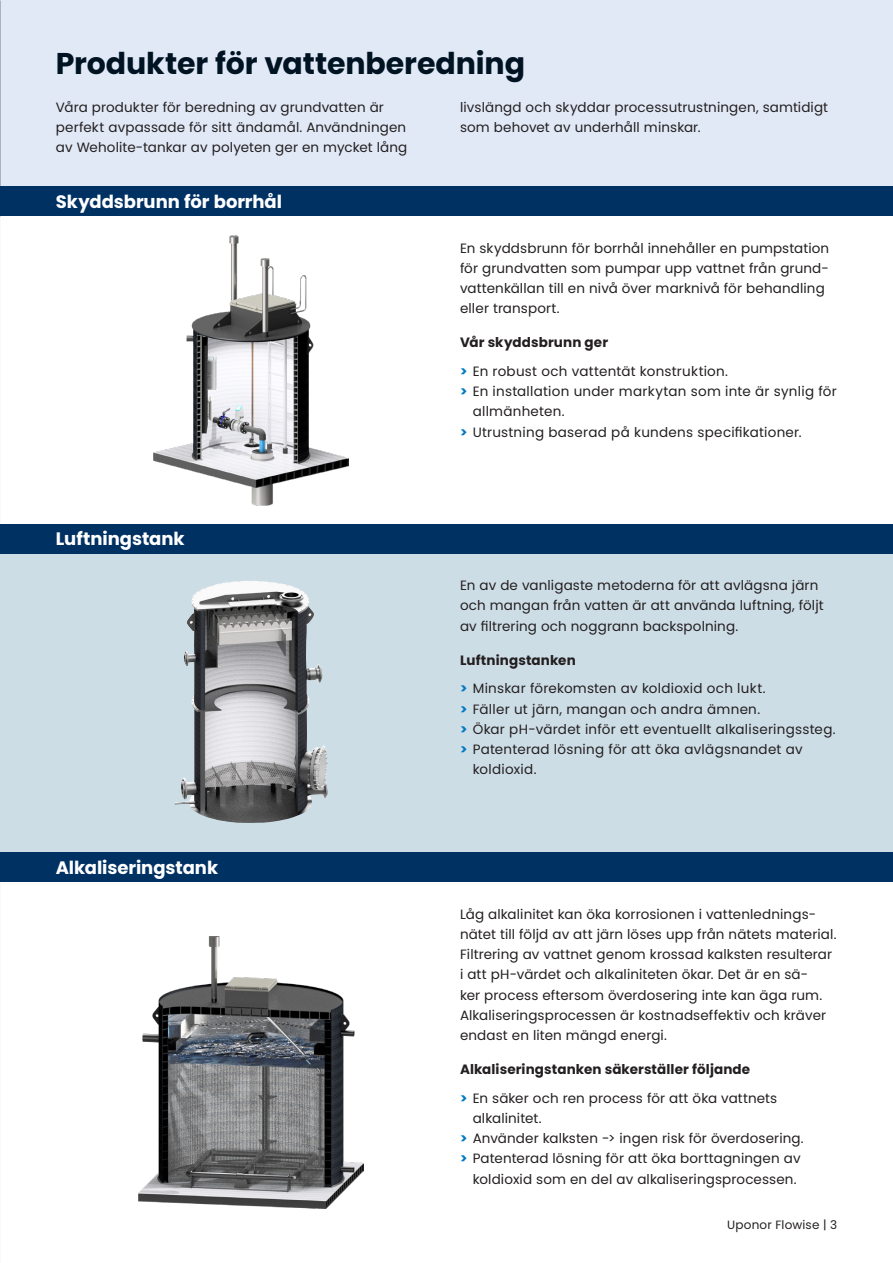
<style>
.page{position:relative;width:893px;height:1263px;background:#fff}
.page>*{position:absolute;margin:0;border:0;box-sizing:border-box;transform-origin:0 0}
.Alaotsikko_2022{font:700 30px "Poppins";letter-spacing:-.005em;color:#001322}
.Valiotsikot_palkit_2023{font:700 18px "Poppins";color:#fff}
.Leipateksti_Body_copy_SV{font:13.5px/20.2px "Poppins";letter-spacing:.01em;color:#231f20}
.Väliotsikot_musta_2022{font:700 13.5px "Poppins";letter-spacing:.01em;color:#231f20}
.t1{font:12px "Poppins";letter-spacing:.015em;color:#231f20}
.s1{font-weight:700;color:#007ac2}
</style>
<div class="page">
<div style="left:0;top:0;width:893px;height:210px;background:#e1e9f6"></div>
<div style="left:0;top:537px;width:893px;height:318px;background:#cddde6"></div>
<img style="left:153px;top:235px;width:196px;height:270px">
<img style="left:174px;top:583px;width:154px;height:240px">
<div style="left:0;top:186px;width:893px;height:30px;background:#003163"></div>
<div style="left:0;top:524px;width:893px;height:30px;background:#003163"></div>
<img style="left:138px;top:936px;width:226px;height:273px">
<div style="left:0;top:852px;width:893px;height:30px;background:#003163"></div>
<p class="Alaotsikko_2022" style="left:56px;top:46px;width:471px">Produkter för vattenberedning</p>
<p class="Leipateksti_Body_copy_SV" style="left:56px;top:97px;width:353px">Våra produkter för beredning av grundvatten är perfekt avpassade för sitt ändamål. Användningen av Weholite-tankar av polyeten ger en mycket lång</p>
<p class="Leipateksti_Body_copy_SV" style="left:460px;top:97px;width:370px">livslängd och skyddar processutrustningen, samtidigt som behovet av underhåll minskar.</p>
<p class="Valiotsikot_palkit_2023" style="left:56px;top:191px;width:228px">Skyddsbrunn för borrhål</p>
<p class="Valiotsikot_palkit_2023" style="left:56px;top:529px;width:130px">Luftningstank</p>
<p class="Valiotsikot_palkit_2023" style="left:56px;top:857px;width:164px">Alkaliseringstank</p>
<p class="Leipateksti_Body_copy_SV" style="left:460px;top:238px;width:371px">En skyddsbrunn för borrhål innehåller en pumpstation för grundvatten som pumpar upp vattnet från grund&shy;vattenkällan till en nivå över marknivå för behandling eller transport.</p>
<p class="Väliotsikot_musta_2022" style="left:460px;top:334px;width:150px">Vår skyddsbrunn ger</p>
<p class="Leipateksti_Body_copy_SV" style="left:460px;top:361px;width:270px"><span class="s1">&gt;</span> En robust och vattentät konstruktion.</p>
<p class="Leipateksti_Body_copy_SV" style="left:473px;top:381px;width:366px;text-indent:-13px"><span class="s1">&gt;</span> En installation under markytan som inte är synlig för allmänheten.</p>
<p class="Leipateksti_Body_copy_SV" style="left:460px;top:422px;width:343px"><span class="s1">&gt;</span> Utrustning baserad på kundens specifikationer.</p>
<p class="Leipateksti_Body_copy_SV" style="left:460px;top:575px;width:365px">En av de vanligaste metoderna för att avlägsna järn och mangan från vatten är att använda luftning, följt av filtrering och noggrann backspolning.</p>
<p class="Väliotsikot_musta_2022" style="left:460px;top:652px;width:117px">Luftningstanken</p>
<p class="Leipateksti_Body_copy_SV" style="left:460px;top:678px;width:307px"><span class="s1">&gt;</span> Minskar förekomsten av koldioxid och lukt.</p>
<p class="Leipateksti_Body_copy_SV" style="left:460px;top:699px;width:302px"><span class="s1">&gt;</span> Fäller ut järn, mangan och andra ämnen.</p>
<p class="Leipateksti_Body_copy_SV" style="left:460px;top:719px;width:377px"><span class="s1">&gt;</span> Ökar pH-värdet inför ett eventuellt alkaliseringssteg.</p>
<p class="Leipateksti_Body_copy_SV" style="left:473px;top:739px;width:331px;text-indent:-13px"><span class="s1">&gt;</span> Patenterad lösning för att öka avlägsnandet av koldioxid.</p>
<p class="Leipateksti_Body_copy_SV" style="left:460px;top:904px;width:378px">Låg alkalinitet kan öka korrosionen i vattenlednings&shy;nätet till följd av att järn löses upp från nätets material.<br>Filtrering av vattnet genom krossad kalksten resulterar i att pH-värdet och alkaliniteten ökar. Det är en sä-<br>ker process eftersom överdosering inte kan äga rum.<br>Alkaliseringsprocessen är kostnadseffektiv och kräver endast en liten mängd energi.</p>
<p class="Väliotsikot_musta_2022" style="left:460px;top:1061px;width:292px">Alkaliseringstanken säkerställer följande</p>
<p class="Leipateksti_Body_copy_SV" style="left:473px;top:1088px;width:306px;text-indent:-13px"><span class="s1">&gt;</span> En säker och ren process för att öka vattnets alkalinitet.</p>
<p class="Leipateksti_Body_copy_SV" style="left:460px;top:1128px;width:345px"><span class="s1">&gt;</span> Använder kalksten -&gt; ingen risk för överdosering.</p>
<p class="Leipateksti_Body_copy_SV" style="left:460px;top:1148px;width:342px;text-align:right"><span class="s1">&gt;</span> Patenterad lösning för att öka borttagningen av koldioxid som en del av alkaliseringsprocessen.</p>
<p class="t1" style="left:727px;top:1218px;width:111px">Uponor Flowise | 3</p>
</div>
